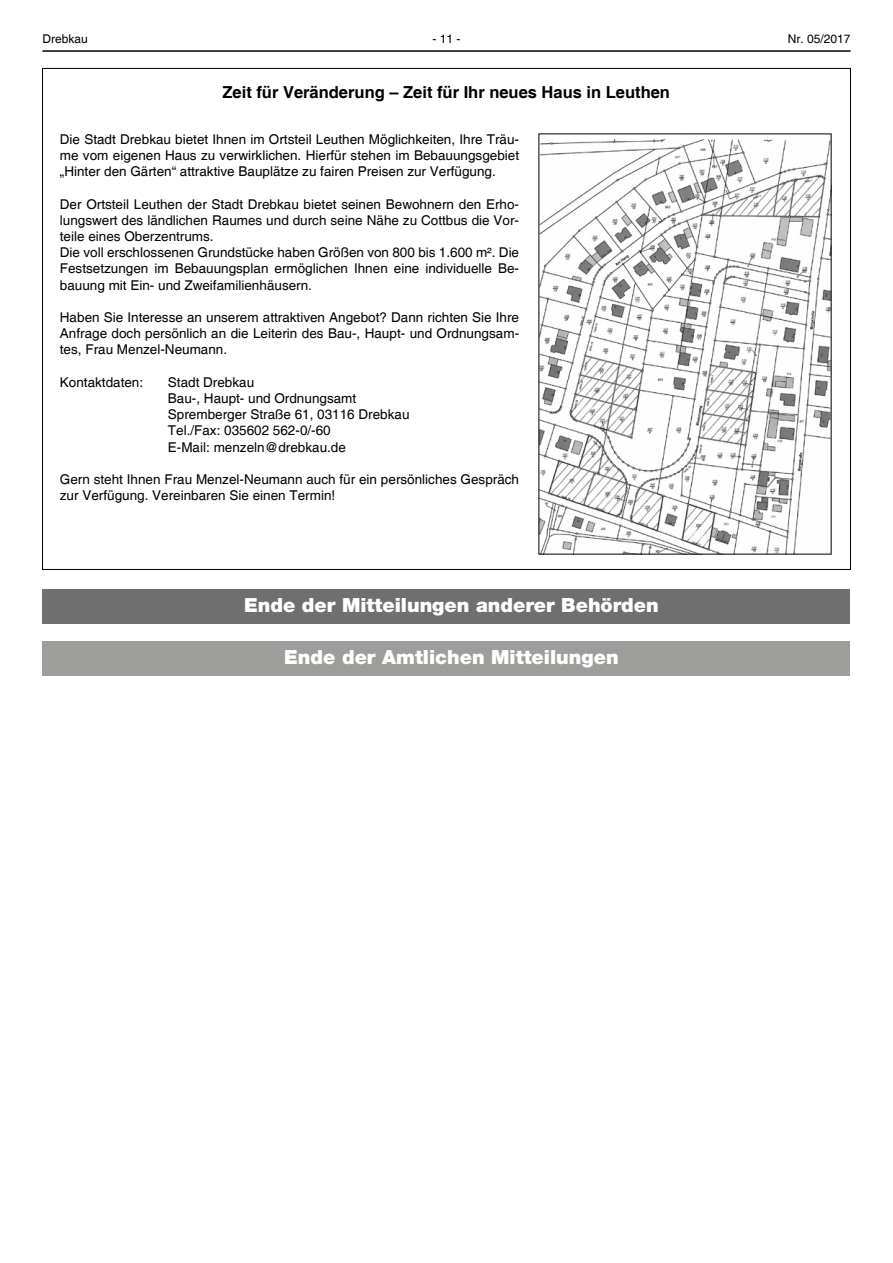
<style>
.page{position:relative;width:893px;height:1263px;background:#fff}
.page>*{position:absolute;margin:0;border:0;box-sizing:border-box;transform-origin:0 0}
.t1{font:900 19.5px "Helvetica Neue LT Pro";color:#fff}
.t2{font:700 16.5px "Helvetica";color:#000}
.t3{font:13.5px/16.2px "Helvetica";color:#000}
.t4{font:12px "Helvetica";color:#000}
</style>
<div class="page">
<hr style="left:43px;top:51px;width:807px;height:1px;background:#000">
<img style="left:541px;top:138px;width:288px;height:414px">
<div style="left:42px;top:590px;width:808px;height:34px;background:#706f6f"></div>
<div style="left:42px;top:641px;width:808px;height:34px;background:#9d9d9c"></div>
<p class="t4" style="left:43px;top:32px;width:47px">Drebkau</p>
<p class="t4" style="left:432px;top:32px;width:30px">- 11 -</p>
<p class="t4" style="left:788px;top:32px;width:64px">Nr. 05/2017</p>
<p class="t2" style="left:223px;top:83px;width:449px">Zeit für Veränderung – Zeit für Ihr neues Haus in Leuthen</p>
<p class="t3" style="left:60px;top:131px;width:461px;text-align:justify">Die Stadt Drebkau bietet Ihnen im Ortsteil Leuthen Möglichkeiten, Ihre Träu&shy;me vom eigenen Haus zu verwirklichen. Hierfür stehen im Bebauungsgebiet „Hinter den Gärten“ attraktive Bauplätze zu fairen Preisen zur Verfügung.</p>
<p class="t3" style="left:60px;top:196px;width:461px">Der Ortsteil Leuthen der Stadt Drebkau bietet seinen Bewohnern den Erho&shy;lungswert des ländlichen Raumes und durch seine Nähe zu Cottbus die Vor&shy;teile eines Oberzentrums.<br>Die voll erschlossenen Grundstücke haben Größen von 800 bis 1.600 m². Die Festsetzungen im Bebauungsplan ermöglichen Ihnen eine individuelle Be&shy;bauung mit Ein- und Zweifamilienhäusern.</p>
<p class="t3" style="left:60px;top:310px;width:461px;text-align:justify">Haben Sie Interesse an unserem attraktiven Angebot? Dann richten Sie Ihre Anfrage doch persönlich an die Leiterin des Bau-, Haupt- und Ordnungsam&shy;tes, Frau Menzel-Neumann.</p>
<p class="t3" style="left:60px;top:374px;width:85px">Kontaktdaten:</p>
<p class="t3" style="left:168px;top:374px;width:243px">Stadt Drebkau<br>Bau-, Haupt- und Ordnungsamt<br>Spremberger Straße 61, 03116 Drebkau<br>Tel./Fax: 035602 562-0/-60<br>E-Mail: menzeln@drebkau.de</p>
<p class="t3" style="left:60px;top:472px;width:461px">Gern steht Ihnen Frau Menzel-Neumann auch für ein persönliches Gespräch zur Verfügung. Vereinbaren Sie einen Termin!</p>
<h1 class="t1" style="left:244px;top:594px;width:416px">Ende der Mitteilungen anderer Behörden</h1>
<h1 class="t1" style="left:284px;top:645px;width:336px">Ende der Amtlichen Mitteilungen</h1>
</div>
